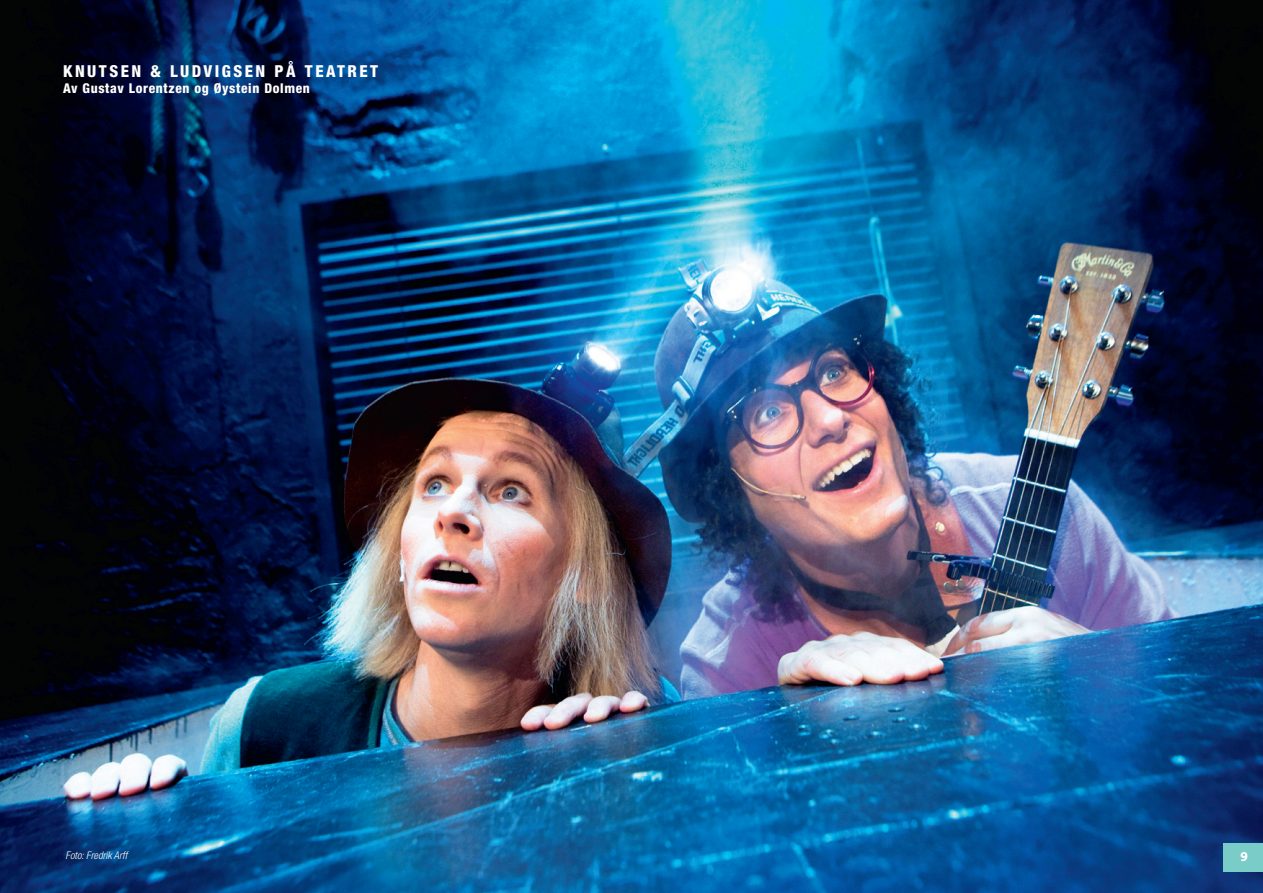
<style>
.page{position:relative;width:1263px;height:893px;background:#fff}
.page>*{position:absolute;margin:0;border:0;box-sizing:border-box;transform-origin:0 0}
.t1{font:800 condensed 16.5px "Helvetica Neue";letter-spacing:.15em;color:#fff}
.t2{font:800 condensed 13.5px "Helvetica Neue";letter-spacing:.05em;color:#fff}
.t3{font:800 13.5px "The Serif B8";color:#fff}
.t4{font:italic 300 condensed 10.5px "Helvetica Neue";color:#fff}
</style>
<div class="page">
<img style="left:0;top:0;width:1263px;height:893px">
<div style="left:1224px;top:843px;width:39px;height:28px;background:#7accc8"></div>
<p class="t1" style="left:63px;top:61px;width:316px">KNUTSEN &amp; LUDVIGSEN PÅ TEAT RET</p>
<p class="t2" style="left:63px;top:80px;width:248px">Av Gustav Lorentzen og Øystein Dolmen</p>
<p class="t4" style="left:66px;top:849px;width:63px">Foto: Fredrik Arff</p>
<p class="t3" style="left:1240px;top:849px;width:9px">9</p>
</div>
